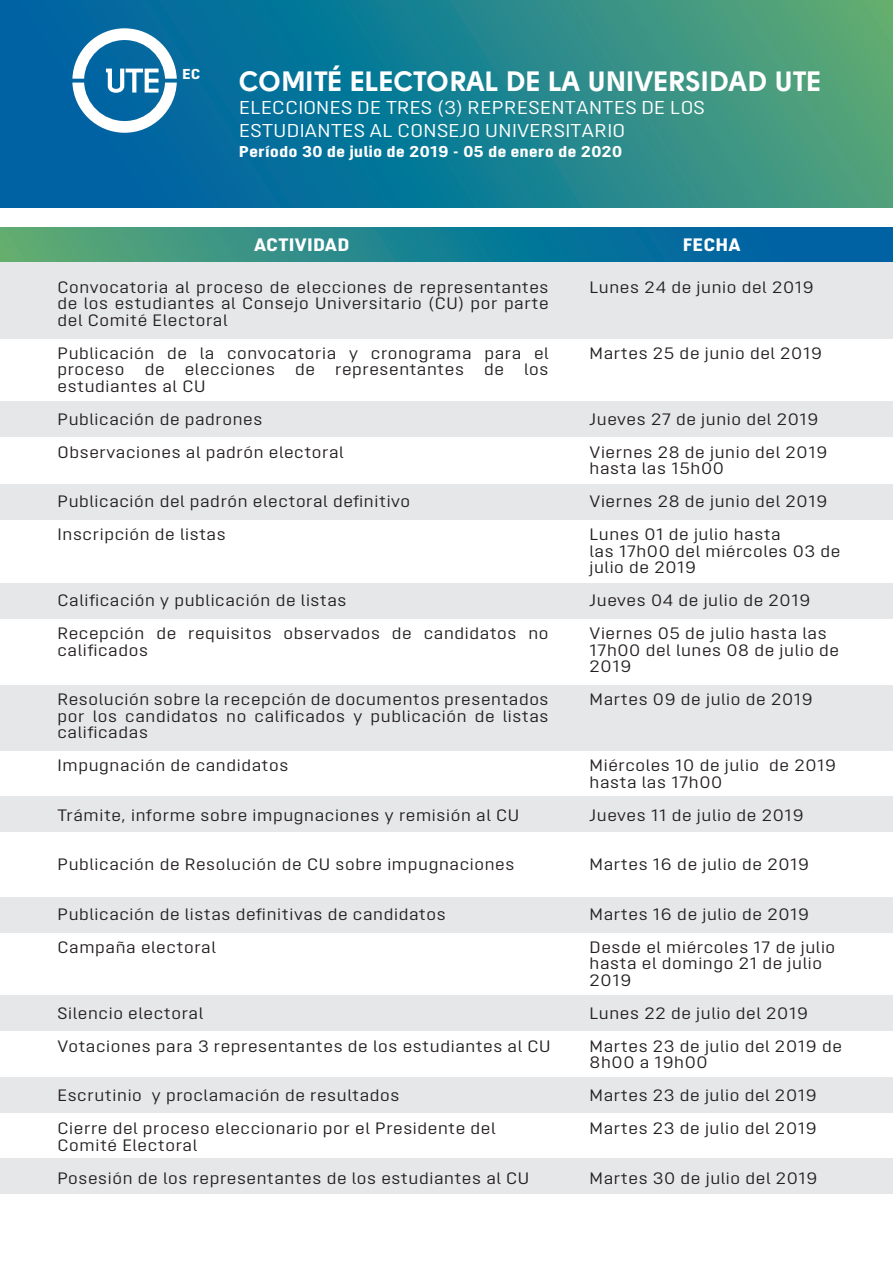
<style>
.page{position:relative;width:893px;height:1263px;background:#fff}
.page>*{position:absolute;margin:0;border:0;box-sizing:border-box;transform-origin:0 0}
.t1{font:27.9px "Solomon Sans Bold";letter-spacing:-.005em;color:#fff}
.t2{font:18.6px/23.4px "Opinion Pro Extended";letter-spacing:.025em;color:#fff}
.t3{font:800 18px "Opinion Pro Extended";letter-spacing:.04em;color:#fff}
.t4{font:16.5px/33px "Opinion Pro Extended";letter-spacing:.04em;color:#231f20}
.t5{font:800 15.6px "Opinion Pro Extended";letter-spacing:.045em;color:#fff}
.t6{font:800 14.4px "Opinion Pro Extended";color:#fff}
</style>
<div class="page">
<svg style="left:0;top:0;width:893px;height:207px;background:#1f8290"></svg>
<svg style="left:72px;top:28px;width:105px;height:105px"></svg>
<svg style="left:0;top:227px;width:893px;height:35px;background:#1f8090"></svg>
<div style="left:0;top:262px;width:893px;height:76px;background:#e6e7e9"></div>
<div style="left:0;top:402px;width:893px;height:34px;background:#e6e7e9"></div>
<div style="left:0;top:484px;width:893px;height:35px;background:#e6e7e9"></div>
<div style="left:0;top:583px;width:893px;height:35px;background:#e6e7e9"></div>
<div style="left:0;top:796px;width:893px;height:35px;background:#e6e7e9"></div>
<div style="left:0;top:897px;width:893px;height:35px;background:#e6e7e9"></div>
<div style="left:0;top:996px;width:893px;height:34px;background:#e6e7e9"></div>
<div style="left:0;top:1077px;width:893px;height:35px;background:#e6e7e9"></div>
<div style="left:0;top:1158px;width:893px;height:36px;background:#e6e7e9"></div>
<div style="left:0;top:685px;width:893px;height:65px;background:#e6e7e9"></div>
<p class="t6" style="left:182px;top:65px;width:19px">EC</p>
<h1 class="t1" style="left:239px;top:65px;width:584px">COMITÉ ELECTORAL DE LA UNIVERSIDAD UTE</h1>
<p class="t2" style="left:239px;top:95px;width:467px">ELECCIONES DE TRES (3) REPRESENTANTES DE LOS<br>ESTUDIANTES AL CONSEJO UNIVERSITARIO</p>
<p class="t5" style="left:239px;top:142px;width:385px">Período 30 de julio de 2019 - 05 de enero de 2020</p>
<p class="t3" style="left:254px;top:234px;width:97px">ACTIVIDAD</p>
<p class="t3" style="left:683px;top:234px;width:59px">FECHA</p>
<p class="t4" style="left:58px;top:278px;width:493px;line-height:16.5px;text-align:justify">Convocatoria al proceso de elecciones de representantes de los estudiantes al Consejo Universitario (CU) por parte del Comité Electoral</p>
<p class="t4" style="left:58px;top:344px;width:493px;line-height:16.5px;text-align:justify">Publicación de la convocatoria y cronograma para el proceso de elecciones de representantes de los estudiantes al CU</p>
<p class="t4" style="left:58px;top:402px;width:288px">Publicación de padrones<br>Observaciones al padrón electoral</p>
<p class="t4" style="left:58px;top:485px;width:354px">Publicación del padrón electoral definitivo<br>Inscripción de listas</p>
<p class="t4" style="left:58px;top:584px;width:493px">Calificación y publicación de listas<br>Recepción de requisitos observados de candidatos no</p>
<p class="t4" style="left:58px;top:633px;width:92px">calificados</p>
<p class="t4" style="left:58px;top:691px;width:493px;line-height:16.5px;text-align:justify">Resolución sobre la recepción de documentos presentados por los candidatos no calificados y publicación de listas calificadas</p>
<p class="t4" style="left:58px;top:749px;width:232px">Impugnación de candidatos</p>
<p class="t4" style="left:58px;top:798px;width:463px">Trámite, informe sobre impugnaciones y remisión al CU</p>
<p class="t4" style="left:58px;top:848px;width:458px">Publicación de Resolución de CU sobre impugnaciones</p>
<p class="t4" style="left:58px;top:897px;width:390px">Publicación de listas definitivas de candidatos<br>Campaña electoral</p>
<p class="t4" style="left:58px;top:996px;width:495px">Silencio electoral<br>Votaciones para 3 representantes de los estudiantes al CU</p>
<p class="t4" style="left:58px;top:1079px;width:440px">Escrutinio y proclamación de resultados<br>Cierre del proceso eleccionario por el Presidente del</p>
<p class="t4" style="left:58px;top:1128px;width:473px">Comité Electoral<br>Posesión de los representantes de los estudiantes al CU</p>
<p class="t4" style="left:589px;top:270px;width:226px">Lunes 24 de junio del 2019</p>
<p class="t4" style="left:589px;top:336px;width:234px">Martes 25 de junio del 2019</p>
<p class="t4" style="left:589px;top:402px;width:239px">Jueves 27 de junio del 2019<br>Viernes 28 de junio del 2019</p>
<p class="t4" style="left:589px;top:452px;width:239px">hasta las 15h00<br>Viernes 28 de junio del 2019<br>Lunes 01 de julio hasta</p>
<p class="t4" style="left:589px;top:542px;width:252px;line-height:16.5px">las 17h00 del miércoles 03 de julio de 2019</p>
<p class="t4" style="left:589px;top:584px;width:239px">Jueves 04 de julio de 2019<br>Viernes 05 de julio hasta las</p>
<p class="t4" style="left:589px;top:641px;width:251px;line-height:16.5px">17h00 del lunes 08 de julio de<br>2019</p>
<p class="t4" style="left:589px;top:683px;width:225px">Martes 09 de julio de 2019</p>
<p class="t4" style="left:589px;top:757px;width:248px;line-height:16.5px">Miércoles 10 de julio de 2019 hasta las 17h00</p>
<p class="t4" style="left:589px;top:798px;width:216px">Jueves 11 de julio de 2019</p>
<p class="t4" style="left:589px;top:848px;width:221px">Martes 16 de julio de 2019</p>
<p class="t4" style="left:589px;top:897px;width:247px">Martes 16 de julio de 2019<br>Desde el miércoles 17 de julio</p>
<p class="t4" style="left:589px;top:955px;width:234px;line-height:16.5px">hasta el domingo 21 de julio<br>2019</p>
<p class="t4" style="left:589px;top:996px;width:254px">Lunes 22 de julio del 2019<br>Martes 23 de julio del 2019 de</p>
<p class="t4" style="left:589px;top:1046px;width:229px">8h00 a 19h00<br>Martes 23 de julio del 2019<br>Martes 23 de julio del 2019</p>
<p class="t4" style="left:589px;top:1161px;width:229px">Martes 30 de julio del 2019</p>
</div>
